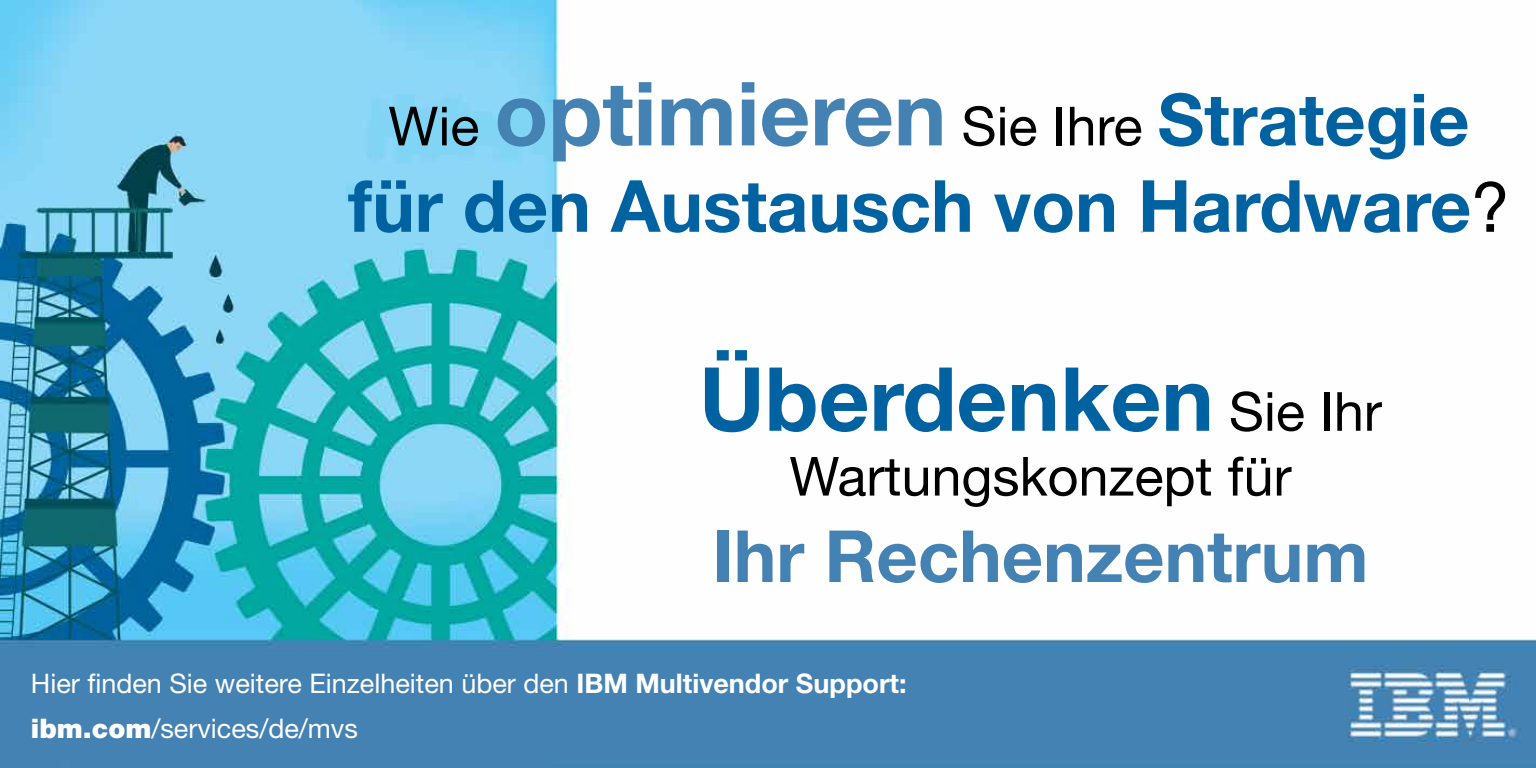
<style>
.page{position:relative;width:1536px;height:768px;background:#fff}
.page>*{position:absolute;margin:0;border:0;box-sizing:border-box;transform-origin:0 0}
.t1{font:700 88.5px "Helvetica Neue";color:#0062a1}
.t2{font:700 72px "Helvetica Neue";color:#0062a1}
.t3{font:700 72px "Helvetica Neue";color:#4482b3}
.t4{font:54px "Helvetica Neue";color:#000}
.t5{font:27px/45.3px "Helvetica Neue";color:#fff}
.s1{font-weight:700;font-size:88.5px;color:#4482b3}
.s2{font-weight:700;font-size:72px;color:#0062a1}
.s3{font-weight:400;font-size:69px;color:#000}
.s4{font-weight:400;font-size:54px;color:#000}
.s5{font-weight:700}
.s6{font-weight:900}
</style>
<div class="page">
<img style="left:0;top:0;width:1536px;height:768px">
<h3 class="t4" style="left:388px;top:94px;width:1083px">Wie <span class="s1">optimieren</span> Sie Ihre <span class="s2">Strategie</span></h3>
<h2 class="t2" style="left:348px;top:162px;width:1163px">für den Austausch von Hardware<span class="s3">?</span></h2>
<h1 class="t1" style="left:699px;top:344px;width:684px">Überdenken <span class="s4">Sie Ihr</span></h1>
<h3 class="t4" style="left:789px;top:444px;width:504px">Wartungskonzept für</h3>
<h2 class="t3" style="left:712px;top:512px;width:657px">Ihr Rechenzentrum</h2>
<p class="t5" style="left:31px;top:660px;width:877px">Hier finden Sie weitere Einzelheiten über den <span class="s5">IBM Multivendor Support: </span><span class="s6">ibm.com</span>/services/de/mvs</p>
</div>
